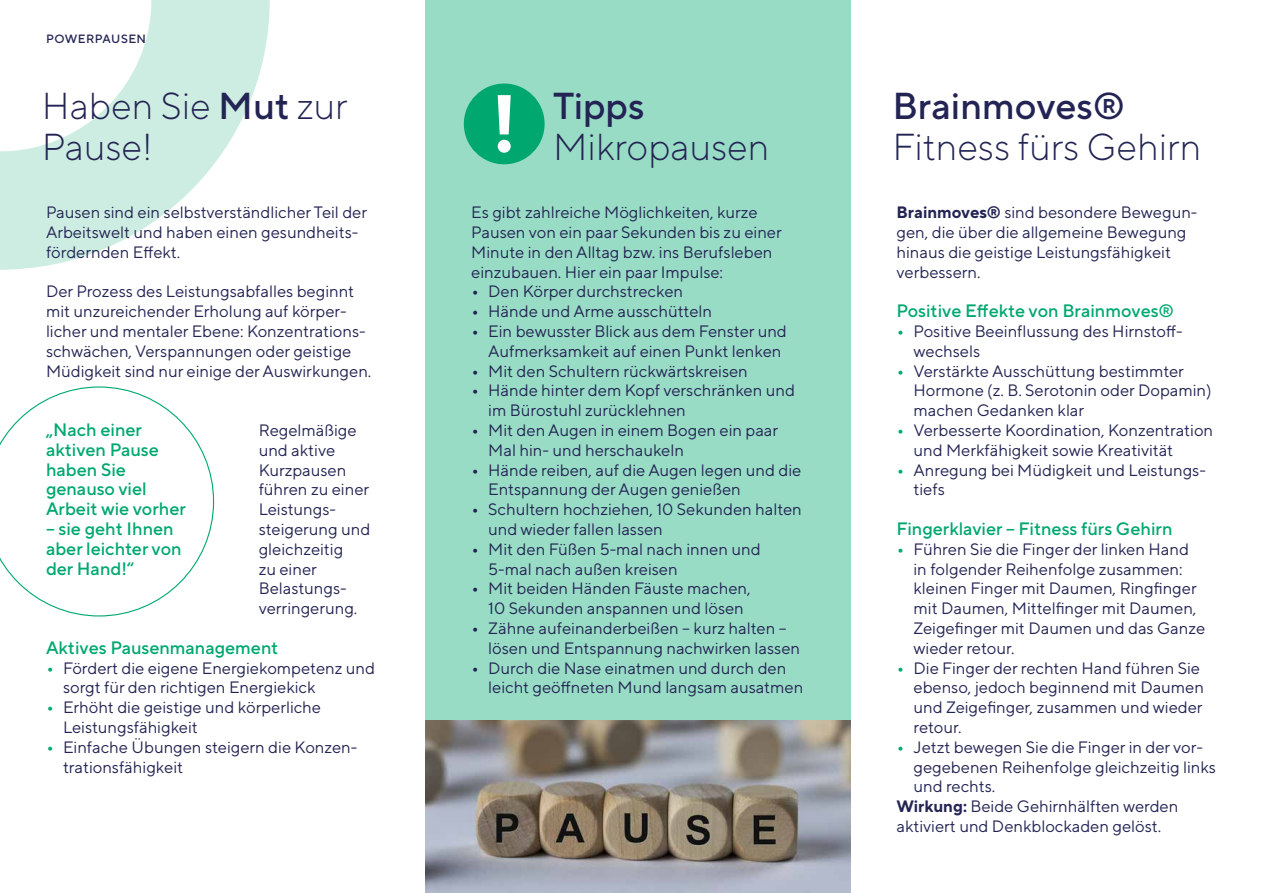
<style>
.page{position:relative;width:1263px;height:893px;background:#fff}
.page>*{position:absolute;margin:0;border:0;box-sizing:border-box;transform-origin:0 0}
.t1{font:300 37.5px/41.2px "TT Norms Pro";color:#232453}
.t2{font:500 37.5px "TT Norms Pro";color:#232453}
.t3{font:500 18px/19.8px "TT Norms Pro";color:#00a870}
.t4{font:16.5px/19.8px "TT Norms Pro";color:#232453}
.t5{font:500 12px "TT Norms Pro";letter-spacing:.04em;color:#232453}
.s1{font-weight:500}
.s2{font-weight:500;font-size:18px;color:#00a870}
.s3{font-weight:500;font-size:18px}
.s4{font-weight:700}
</style>
<div class="page">
<svg style="left:0;top:0;width:270px;height:270px;fill:#cdede2"></svg>
<div style="left:425px;top:0;width:425px;height:893px;background:#99dcc6"></div>
<img style="left:425px;top:720px;width:425px;height:173px">
<svg style="left:0;top:386px;width:214px;height:230px"></svg>
<div style="left:464px;top:84px;width:81px;height:80px;background:#00a870;border-radius:50%"></div>
<svg style="left:498px;top:95px;width:13px;height:58px"></svg>
<p class="t5" style="left:46px;top:31px;width:84px">Powerpausen</p>
<h1 class="t1" style="left:42px;top:84px;width:307px">Haben Sie <span class="s1">Mut</span> zur<br>Pause!</h1>
<p class="t4" style="left:46px;top:202px;width:323px">Pausen sind ein selbstverständlicher Teil der<br>Arbeitswelt und haben einen gesundheits&shy;fördernden Effekt.</p>
<p class="t4" style="left:46px;top:281px;width:327px">Der Prozess des Leistungsabfalles beginnt mit unzureichender Erholung auf körper&shy;licher und mentaler Ebene: Konzentrations&shy;schwächen, Verspannungen oder geistige Müdigkeit sind nur einige der Auswirkungen.</p>
<p class="t3" style="left:46px;top:419px;width:141px">„Nach einer aktiven Pause haben Sie genauso viel<br>Arbeit wie vorher</p>
<p class="t3" style="left:46px;top:518px;width:137px">– sie geht Ihnen aber leichter von der Hand!“</p>
<p class="t4" style="left:259px;top:420px;width:113px">Regelmäßige und aktive<br>Kurzpausen führen zu einer<br>Leistungs&shy;steigerung und gleichzeitig<br>zu einer<br>Belastungs&shy;verringerung.</p>
<p class="t3" style="left:46px;top:637px;width:234px">Aktives Pausenmanagement</p>
<p class="t4" style="left:63px;top:657px;width:314px;text-indent:-17px"><span class="s2">•</span> Fördert die eigene Energiekompetenz und sorgt für den richtigen Energiekick</p>
<p class="t4" style="left:63px;top:697px;width:260px;text-indent:-17px"><span class="s2">•</span> Erhöht die geistige und körperliche<br>Leistungsfähigkeit</p>
<p class="t4" style="left:63px;top:737px;width:296px;text-indent:-17px"><span class="s2">•</span> Einfache Übungen steigern die Konzen&shy;trationsfähigkeit</p>
<h1 class="t2" style="left:553px;top:82px;width:93px">Tipps</h1>
<h1 class="t1" style="left:553px;top:125px;width:217px">Mikropausen</h1>
<p class="t4" style="left:471px;top:202px;width:312px">Es gibt zahlreiche Möglichkeiten, kurze Pausen von ein paar Sekunden bis zu einer Minute in den Alltag bzw. ins Berufsleben einzubauen. Hier ein paar Impulse:</p>
<p class="t4" style="left:471px;top:281px;width:213px"><span class="s3">•</span> Den Körper durchstrecken</p>
<p class="t4" style="left:471px;top:301px;width:242px"><span class="s3">•</span> Hände und Arme ausschütteln</p>
<p class="t4" style="left:488px;top:321px;width:300px;text-indent:-17px"><span class="s3">•</span> Ein bewusster Blick aus dem Fenster und<br>Aufmerksamkeit auf einen Punkt lenken</p>
<p class="t4" style="left:471px;top:360px;width:278px"><span class="s3">•</span> Mit den Schultern rückwärtskreisen</p>
<p class="t4" style="left:488px;top:380px;width:308px;text-indent:-17px"><span class="s3">•</span> Hände hinter dem Kopf verschränken und im Bürostuhl zurücklehnen</p>
<p class="t4" style="left:488px;top:420px;width:291px;text-indent:-17px"><span class="s3">•</span> Mit den Augen in einem Bogen ein paar<br>Mal hin- und herschaukeln</p>
<p class="t4" style="left:488px;top:459px;width:315px;text-indent:-17px"><span class="s3">•</span> Hände reiben, auf die Augen legen und die<br>Entspannung der Augen genießen</p>
<p class="t4" style="left:488px;top:499px;width:315px;text-indent:-17px"><span class="s3">•</span> Schultern hochziehen, 10 Sekunden halten und wieder fallen lassen</p>
<p class="t4" style="left:488px;top:539px;width:274px;text-indent:-17px"><span class="s3">•</span> Mit den Füßen 5-mal nach innen und<br>5-mal nach außen kreisen</p>
<p class="t4" style="left:488px;top:578px;width:264px;text-indent:-17px"><span class="s3">•</span> Mit beiden Händen Fäuste machen,<br>10 Sekunden anspannen und lösen</p>
<p class="t4" style="left:488px;top:618px;width:313px;text-indent:-17px"><span class="s3">•</span> Zähne aufeinanderbeißen – kurz halten – lösen und Entspannung nachwirken lassen</p>
<p class="t4" style="left:488px;top:657px;width:316px;text-indent:-17px"><span class="s3">•</span> Durch die Nase einatmen und durch den leicht geöffneten Mund langsam ausatmen</p>
<h1 class="t2" style="left:892px;top:82px;width:234px">Brainmoves®</h1>
<h1 class="t1" style="left:892px;top:125px;width:310px">Fitness fürs Gehirn</h1>
<p class="t4" style="left:896px;top:202px;width:302px"><span class="s4">Brainmoves®</span> sind besondere Bewegun&shy;gen, die über die allgemeine Bewegung hinaus die geistige Leistungsfähigkeit verbessern.</p>
<p class="t3" style="left:896px;top:300px;width:279px">Positive Effekte von Brainmoves®</p>
<p class="t4" style="left:913px;top:321px;width:271px;text-indent:-17px"><span class="s2">•</span> Positive Beeinflussung des Hirnstoff&shy;wechsels</p>
<p class="t4" style="left:913px;top:360px;width:300px;text-indent:-17px"><span class="s2">•</span> Verstärkte Ausschüttung bestimmter<br>Hormone (z. B. Serotonin oder Dopamin) machen Gedanken klar</p>
<p class="t4" style="left:913px;top:420px;width:301px;text-indent:-17px"><span class="s2">•</span> Verbesserte Koordination, Konzentration und Merkfähigkeit sowie Kreativität</p>
<p class="t4" style="left:913px;top:459px;width:294px;text-indent:-17px"><span class="s2">•</span> Anregung bei Müdigkeit und Leistungs&shy;tiefs</p>
<p class="t3" style="left:896px;top:518px;width:277px">Fingerklavier – Fitness fürs Gehirn</p>
<p class="t4" style="left:913px;top:539px;width:293px;text-indent:-17px"><span class="s2">•</span> Führen Sie die Finger der linken Hand in folgender Reihenfolge zusammen: kleinen Finger mit Daumen, Ringfinger mit Daumen, Mittelfinger mit Daumen, Zeigefinger mit Daumen und das Ganze wieder retour.</p>
<p class="t4" style="left:913px;top:657px;width:292px;text-indent:-17px"><span class="s2">•</span> Die Finger der rechten Hand führen Sie ebenso, jedoch beginnend mit Daumen und Zeigefinger, zusammen und wieder retour.</p>
<p class="t4" style="left:896px;top:737px;width:308px"><span class="s2">•</span> Jetzt bewegen Sie die Finger in der vor-</p>
<p class="t4" style="left:913px;top:756px;width:304px">gegebenen Reihenfolge gleichzeitig links</p>
<p class="t4" style="left:913px;top:776px;width:83px">und rechts.</p>
<p class="t4" style="left:896px;top:796px;width:283px"><span class="s4">Wirkung:</span> Beide Gehirnhälften werden</p>
<p class="t4" style="left:896px;top:816px;width:266px">aktiviert und Denkblockaden gelöst.</p>
</div>
